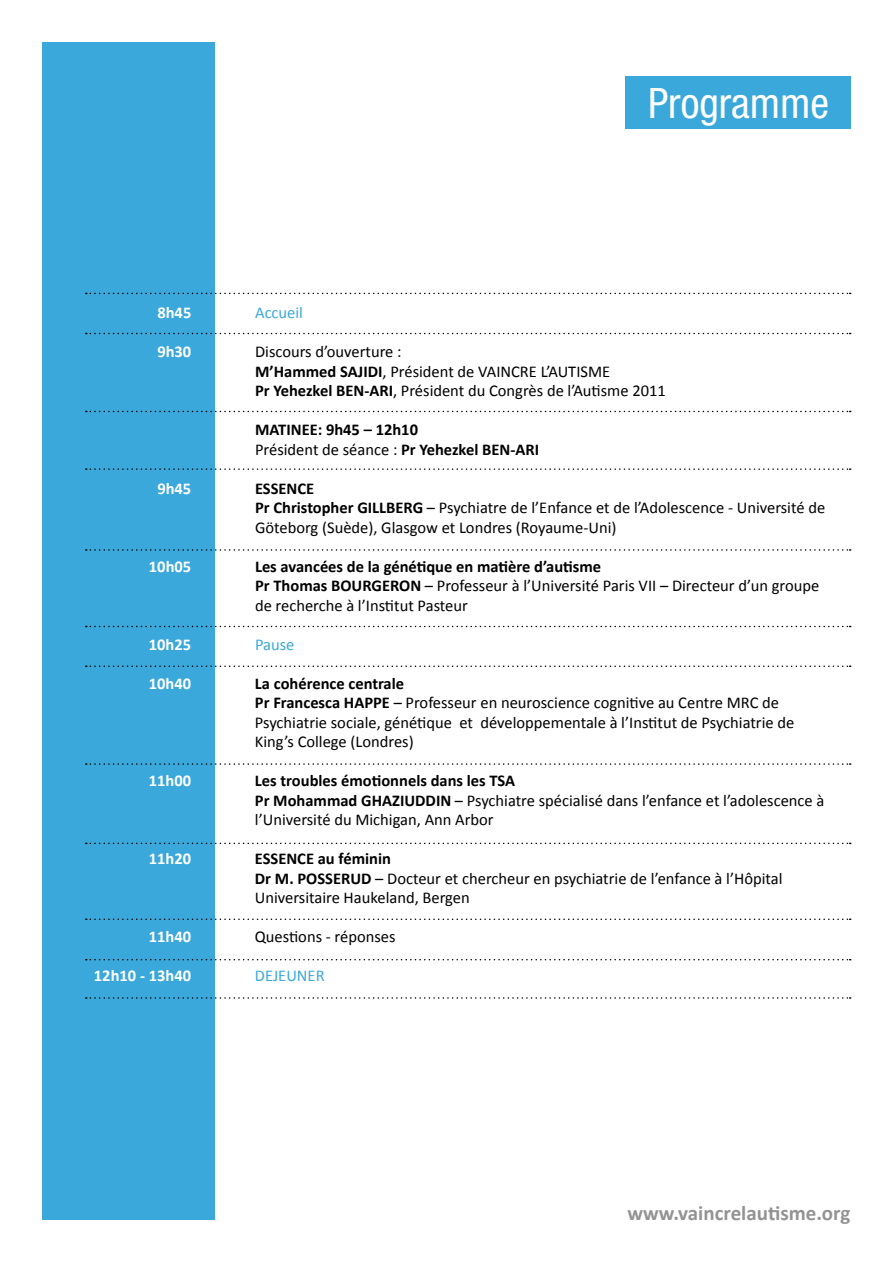
<style>
.page{position:relative;width:893px;height:1263px;background:#fff}
.page>*{position:absolute;margin:0;border:0;box-sizing:border-box;transform-origin:0 0}
.t1{font:condensed 42px "Helvetica Neue";color:#fff}
.t2{font:700 21px "Calibri";color:#929392}
.t3{font:16.5px/19.5px "Calibri";color:#000}
.t4{font:700 16.5px "Calibri";color:#fff}
.t5{font:700 16.5px/19.5px "Calibri";color:#000}
.t6{font:16.5px "Calibri";color:#3ba8db}
.s1{font-weight:700}
.s2{font-weight:400}
</style>
<div class="page">
<div style="left:625px;top:76px;width:225px;height:53px;background:#3ba8db"></div>
<div style="left:43px;top:43px;width:172px;height:1177px;background:#3ba8db"></div>
<svg style="left:86px;top:333px;width:765px;height:1px"></svg>
<svg style="left:86px;top:468px;width:765px;height:2px"></svg>
<svg style="left:86px;top:411px;width:765px;height:1px"></svg>
<svg style="left:86px;top:549px;width:765px;height:2px"></svg>
<svg style="left:86px;top:626px;width:765px;height:1px"></svg>
<svg style="left:86px;top:665px;width:765px;height:2px"></svg>
<svg style="left:86px;top:763px;width:765px;height:2px"></svg>
<svg style="left:86px;top:843px;width:765px;height:1px"></svg>
<svg style="left:86px;top:918px;width:765px;height:2px"></svg>
<svg style="left:86px;top:959px;width:765px;height:1px"></svg>
<svg style="left:86px;top:997px;width:765px;height:2px"></svg>
<svg style="left:86px;top:293px;width:765px;height:1px"></svg>
<h1 class="t1" style="left:648px;top:79px;width:183px">Programme</h1>
<p class="t4" style="left:157px;top:303px;width:35px">8h45</p>
<p class="t6" style="left:255px;top:303px;width:49px">Accueil</p>
<p class="t4" style="left:157px;top:342px;width:35px">9h30</p>
<p class="t3" style="left:255px;top:341px;width:412px">Discours d’ouverture :<br><span class="s1">M’Hammed SAJIDI</span>, Président de VAINCRE L’AUTISME<br><span class="s1">Pr Yehezkel BEN-ARI</span>, Président du Congrès de l’Autisme 2011</p>
<p class="t5" style="left:255px;top:419px;width:286px">MATINEE: 9h45 – 12h10<br><span class="s2">Président de séance :</span> Pr Yehezkel BEN-ARI</p>
<p class="t4" style="left:157px;top:478px;width:35px">9h45</p>
<p class="t3" style="left:255px;top:478px;width:572px"><span class="s1">ESSENCE<br>Pr Christopher GILLBERG</span> – Psychiatre de l’Enfance et de l’Adolescence - Université de<br>Göteborg (Suède), Glasgow et Londres (Royaume-Uni)</p>
<p class="t4" style="left:149px;top:556px;width:44px">10h05</p>
<p class="t3" style="left:255px;top:556px;width:566px"><span class="s1">Les avancées de la génétique en matière d’autisme<br>Pr Thomas BOURGERON</span> – Professeur à l’Université Paris VII – Directeur d’un groupe de recherche à l’Institut Pasteur</p>
<p class="t4" style="left:149px;top:634px;width:44px">10h25</p>
<p class="t6" style="left:255px;top:634px;width:41px">Pause</p>
<p class="t4" style="left:149px;top:673px;width:44px">10h40</p>
<p class="t3" style="left:255px;top:673px;width:541px"><span class="s1">La cohérence centrale<br>Pr Francesca HAPPE</span> – Professeur en neuroscience cognitive au Centre MRC de Psychiatrie sociale, génétique et développementale à l’Institut de Psychiatrie de King’s College (Londres)</p>
<p class="t4" style="left:149px;top:771px;width:44px">11h00</p>
<p class="t3" style="left:255px;top:770px;width:571px"><span class="s1">Les troubles émotionnels dans les TSA<br>Pr Mohammad GHAZIUDDIN</span> – Psychiatre spécialisé dans l’enfance et l’adolescence à l’Université du Michigan, Ann Arbor</p>
<p class="t4" style="left:149px;top:849px;width:44px">11h20</p>
<p class="t3" style="left:255px;top:848px;width:529px"><span class="s1">ESSENCE au féminin<br>Dr M. POSSERUD</span> – Docteur et chercheur en psychiatrie de l’enfance à l’Hôpital<br>Universitaire Haukeland, Bergen</p>
<p class="t4" style="left:149px;top:927px;width:44px">11h40</p>
<p class="t3" style="left:255px;top:926px;width:142px">Questions - réponses</p>
<p class="t4" style="left:94px;top:966px;width:99px">12h10 - 13h40</p>
<p class="t6" style="left:255px;top:966px;width:71px">DEJEUNER</p>
<p class="t2" style="left:627px;top:1200px;width:225px">www.vaincrelautisme.org</p>
</div>
